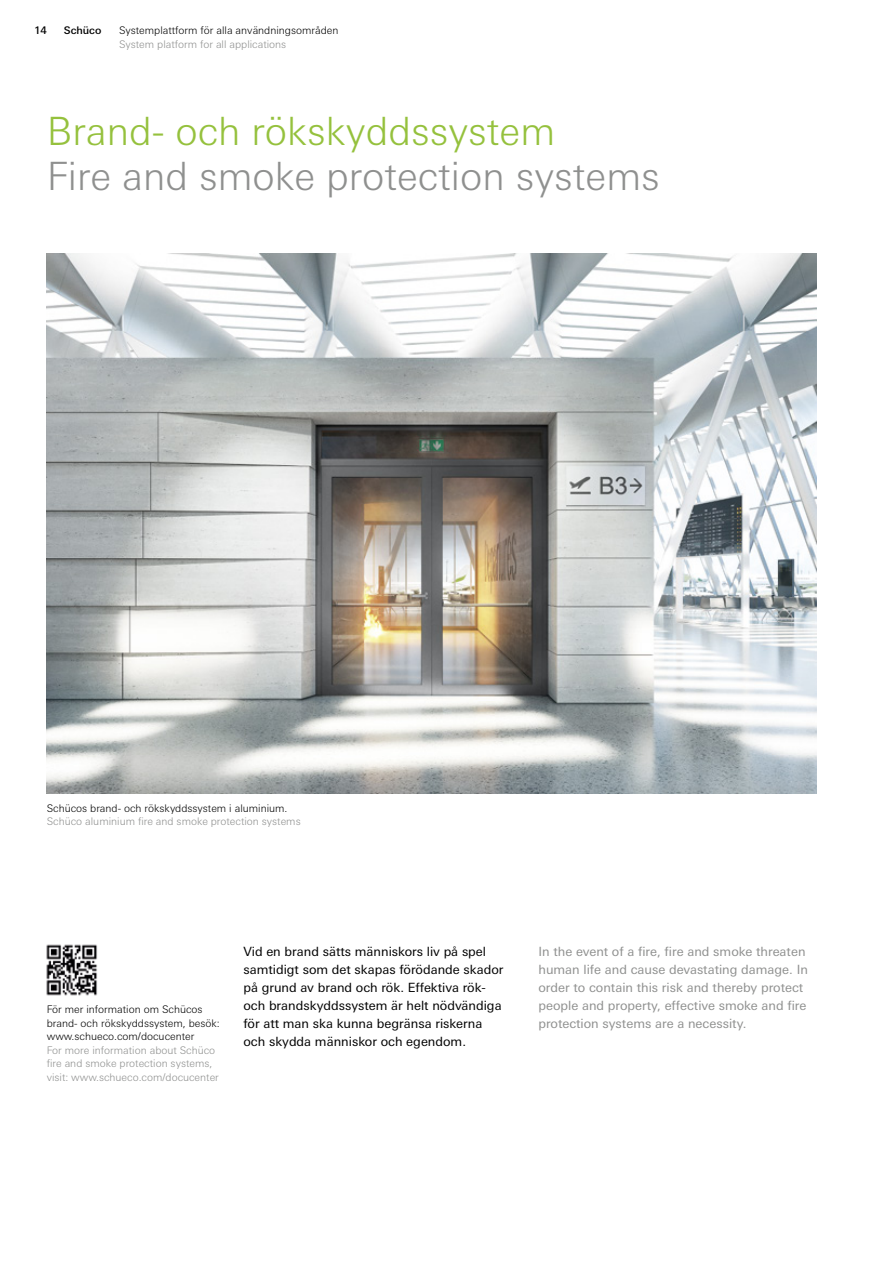
<style>
.page{position:relative;width:893px;height:1263px;background:#fff}
.page>*{position:absolute;margin:0;border:0;box-sizing:border-box;transform-origin:0 0}
.t1{font:300 39px "Univers For Schueco 330";color:#8f908f}
.t2{font:300 39px "Univers For Schueco 330";color:#95c13d}
.t3{font:12.75px/18px "Univers For Schueco 430 Reg";color:#000}
.t4{font:12.75px/18px "Univers For Schueco 430 Reg";color:#8f908f}
.t5{font:300 10.5px/13.5px "Univers For Schueco 330";color:#8f908f}
.t6{font:300 10.5px/13.5px "Univers For Schueco 330";color:#000}
.t7{font:10.5px "Univers For Schueco 530 Med";color:#000}
</style>
<div class="page">
<img style="left:46px;top:944px;width:52px;height:52px">
<img style="left:47px;top:253px;width:769px;height:540px">
<p class="t7" style="left:34px;top:24px;width:14px">14</p>
<p class="t7" style="left:64px;top:24px;width:39px">Schüco</p>
<p class="t6" style="left:119px;top:24px;width:221px">Systemplattform för alla användningsområden</p>
<p class="t5" style="left:119px;top:37px;width:169px">System platform for all applications</p>
<h1 class="t2" style="left:47px;top:109px;width:510px">Brand- och rökskyddssystem</h1>
<h1 class="t1" style="left:47px;top:154px;width:615px">Fire and smoke protection systems</h1>
<p class="t6" style="left:47px;top:801px;width:242px">Schücos brand- och rökskyddssystem i aluminium.</p>
<p class="t5" style="left:47px;top:815px;width:255px">Schüco aluminium fire and smoke protection systems</p>
<p class="t6" style="left:47px;top:1003px;width:175px">För mer information om Schücos brand- och rökskyddssystem, besök: www.schueco.com/docucenter</p>
<p class="t5" style="left:47px;top:1043px;width:174px">For more information about Schüco fire and smoke protection systems, visit: www.schueco.com/docucenter</p>
<p class="t3" style="left:243px;top:942px;width:262px">Vid en brand sätts människors liv på spel samtidigt som det skapas förödande skador på grund av brand och rök. Effektiva rök&shy;och brandskyddssystem är helt nödvändiga för att man ska kunna begränsa riskerna och skydda människor och egendom.</p>
<p class="t4" style="left:538px;top:942px;width:271px">In the event of a fire, fire and smoke threaten human life and cause devastating damage. In order to contain this risk and thereby protect people and property, effective smoke and fire protection systems are a necessity.</p>
</div>
